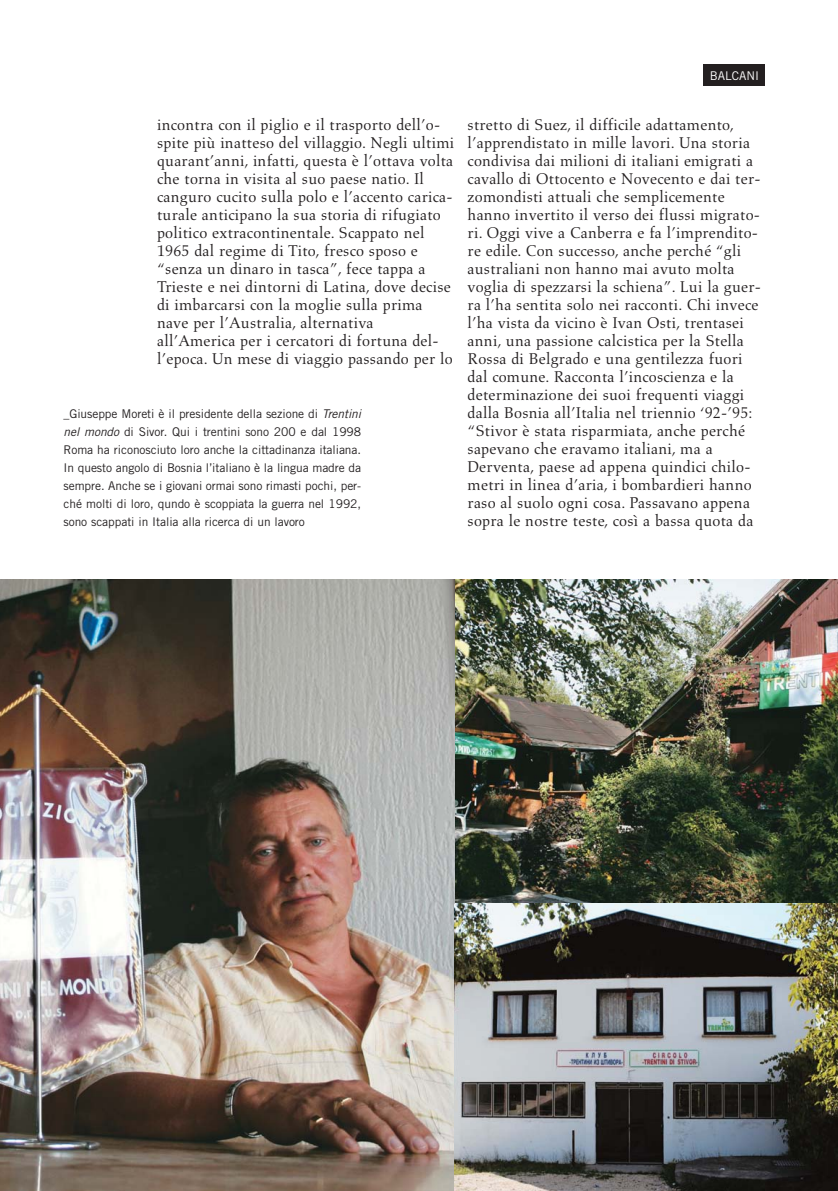
<style>
.page{position:relative;width:838px;height:1191px;background:#fff}
.page>*{position:absolute;margin:0;border:0;box-sizing:border-box;transform-origin:0 0}
.t1{font:15.9px/18px "Aldus";letter-spacing:.015em;color:#231f20}
.t2{font:12px/18px "Trade Gothic";letter-spacing:-.005em;color:#231f20}
.t3{font:12px "Trade Gothic";color:#fff}
.s1{font-style:italic}
</style>
<div class="page">
<div style="left:703px;top:65px;width:62px;height:21px;background:#231f20"></div>
<img style="left:455px;top:580px;width:382px;height:324px">
<img style="left:0;top:579px;width:455px;height:611px">
<img style="left:455px;top:904px;width:382px;height:286px">
<p class="t3" style="left:709px;top:71px;width:51px">BALCANI</p>
<p class="t1" style="left:157px;top:117px;width:299px">incontra con il piglio e il trasporto dell’o&shy;spite più inatteso del villaggio. Negli ultimi quarant’anni, infatti, questa è l’ottava volta che torna in visita al suo paese natio. Il canguro cucito sulla polo e l’accento carica&shy;turale anticipano la sua storia di rifugiato politico extracontinentale. Scappato nel 1965 dal regime di Tito, fresco sposo e “senza un dinaro in tasca”, fece tappa a Trieste e nei dintorni di Latina, dove decise di imbarcarsi con la moglie sulla prima nave per l’Australia, alternativa all’America per i cercatori di fortuna del&shy;l’epoca. Un mese di viaggio passando per lo</p>
<p class="t1" style="left:467px;top:117px;width:295px">stretto di Suez, il difficile adattamento, l’apprendistato in mille lavori. Una storia condivisa dai milioni di italiani emigrati a cavallo di Ottocento e Novecento e dai ter&shy;zomondisti attuali che semplicemente hanno invertito il verso dei flussi migrato&shy;ri. Oggi vive a Canberra e fa l’imprendito&shy;re edile. Con successo, anche perché “gli australiani non hanno mai avuto molta voglia di spezzarsi la schiena”. Lui la guer&shy;ra l’ha sentita solo nei racconti. Chi invece l’ha vista da vicino è Ivan Osti, trentasei anni, una passione calcistica per la Stella Rossa di Belgrado e una gentilezza fuori dal comune. Racconta l’incoscienza e la determinazione dei suoi frequenti viaggi dalla Bosnia all’Italia nel triennio ‘92-’95: “Stivor è stata risparmiata, anche perché sapevano che eravamo italiani, ma a Derventa, paese ad appena quindici chilo&shy;metri in linea d’aria, i bombardieri hanno raso al suolo ogni cosa. Passavano appena sopra le nostre teste, così a bassa quota da</p>
<p class="t2" style="left:63px;top:405px;width:302px">_Giuseppe Moreti è il presidente della sezione di <span class="s1">Trentini nel mondo</span> di Sivor. Qui i trentini sono 200 e dal 1998<br>Roma ha riconosciuto loro anche la cittadinanza italiana.<br>In questo angolo di Bosnia l’italiano è la lingua madre da sempre. Anche se i giovani ormai sono rimasti pochi, per&shy;ché molti di loro, qundo è scoppiata la guerra nel 1992, sono scappati in Italia alla ricerca di un lavoro</p>
</div>
